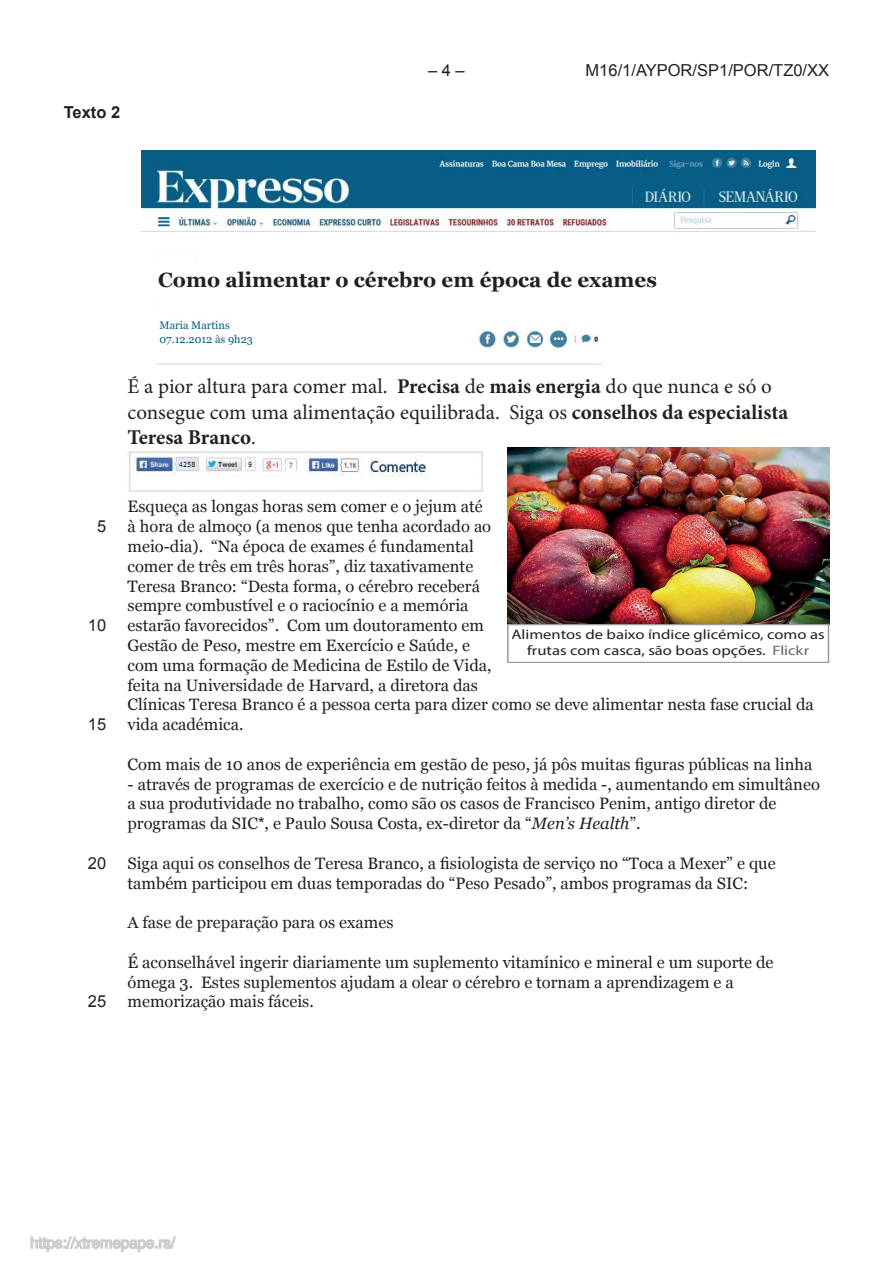
<style>
.page{position:relative;width:893px;height:1263px;background:#fff}
.page>*{position:absolute;margin:0;border:0;box-sizing:border-box;transform-origin:0 0}
.t1{font:21px/25.2px "Minion Pro";color:#221f1f}
.t2{font:700 20.7px "Georgia";color:#221f1f}
.t3{font:16.5px/19.8px "Georgia";color:#221f1f}
.t4{font:16.5px "Arial";color:#221f1f}
.t5{font:700 16.5px "Arial";color:#221f1f}
.t6{font:13.65px/16.5px "Myriad Pro";color:#221f1f;text-align:center;scale:1.21 1}
.t7{font:10.95px/13.2px "Georgia";color:#065d85}
.s1{font-weight:700}
.s2{font-family:"Arial"}
.s3{font-style:italic}
.s4{color:#626366}
</style>
<div class="page">
<img style="left:142px;top:151px;width:673px;height:214px">
<div style="left:154px;top:254px;width:40px;height:13px;background:#fff"></div>
<div style="left:154px;top:267px;width:390px;height:46px;background:#fff"></div>
<div style="left:551px;top:331px;width:15px;height:16px;background:#407f9d;border-radius:50%"></div>
<div style="left:550px;top:331px;width:17px;height:16px;border:1px solid #407f9d;border-radius:50%"></div>
<div style="left:154px;top:334px;width:55px;height:9px;background:#fff"></div>
<svg style="left:554px;top:337px;width:9px;height:3px"></svg>
<img style="left:508px;top:447px;width:321px;height:177px">
<div style="left:508px;top:624px;width:321px;height:38px;border:1px solid #999b9d"></div>
<img style="left:128px;top:451px;width:355px;height:41px">
<svg style="left:30px;top:1236px;width:146px;height:16px"></svg>
<p class="t5" style="left:64px;top:103px;width:58px">Texto 2</p>
<p class="t4" style="left:428px;top:64px;width:38px">– 4 –</p>
<p class="t4" style="left:586px;top:64px;width:245px">M16/1/AYPOR/SP1/POR/TZ0/XX</p>
<p class="t2" style="left:158px;top:271px;width:500px">Como alimentar o cÈrebro em Època de exames</p>
<p class="t7" style="left:160px;top:319px;width:95px">Maria Martins<br>07.12.2012 ‡s 9h23</p>
<p class="t1" style="left:128px;top:375px;width:662px">É a pior altura para comer mal. <span class="s1">Precisa</span> de <span class="s1">mais energia</span> do que nunca e só o consegue com uma alimentação equilibrada. Siga os <span class="s1">conselhos da especialista<br>Teresa Branco</span>.</p>
<p class="t4" style="left:97px;top:520px;width:11px">5</p>
<p class="t4" style="left:88px;top:619px;width:20px">10</p>
<p class="t4" style="left:88px;top:718px;width:20px">15</p>
<p class="t4" style="left:88px;top:857px;width:20px">20</p>
<p class="t4" style="left:88px;top:995px;width:20px">25</p>
<p class="t3" style="left:128px;top:497px;width:688px">Esqueça as longas horas sem comer e o jejum até<br>‡ hora de almoço (a menos que tenha acordado ao<br>meio-dia). “Na época de exames é fundamental<br>comer de três em três horas”, diz taxativamente<br>Teresa Branco: “Desta forma, o cérebro receberá<br>sempre combustível e o raciocínio e a memória<br>estarão favorecidos”. Com um doutoramento em<br>Gestão de Peso, mestre em Exercício e Saúde, e<br>com uma formação de Medicina de Estilo de Vida,<br>feita na Universidade de Harvard, a diretora das<br>Clínicas Teresa Branco é a pessoa certa para dizer como se deve alimentar nesta fase crucial da vida académica.</p>
<p class="t3" style="left:128px;top:754px;width:686px">Com mais de 10 anos de experiência em gestão de peso, já pôs muitas figuras públicas na linha</p>
<p class="t3" style="left:128px;top:774px;width:694px">- através de programas de exercício e de nutrição feitos ‡ medida -, aumentando em simultâneo a sua produtividade no trabalho, como são os casos de Francisco Penim, antigo diretor de programas da SIC<span class="s2">*</span>, e Paulo Sousa Costa, ex-diretor da “<span class="s3">Men’s Health</span>”.</p>
<p class="t3" style="left:128px;top:853px;width:650px">Siga aqui os conselhos de Teresa Branco, a fisiologista de serviço no “Toca a Mexer” e que também participou em duas temporadas do “Peso Pesado”, ambos programas da SIC:</p>
<p class="t3" style="left:128px;top:912px;width:267px">A fase de preparação para os exames</p>
<p class="t3" style="left:128px;top:952px;width:647px">É aconselhável ingerir diariamente um suplemento vitamínico e mineral e um suporte de ómega 3. Estes suplementos ajudam a olear o cérebro e tornam a aprendizagem e a memorização mais fáceis.</p>
<p class="t6" style="left:511px;top:627px;width:260px">Alimentos de baixo índice glicémico, como as frutas com casca, são boas opções. <span class="s4">Flickr</span></p>
</div>
